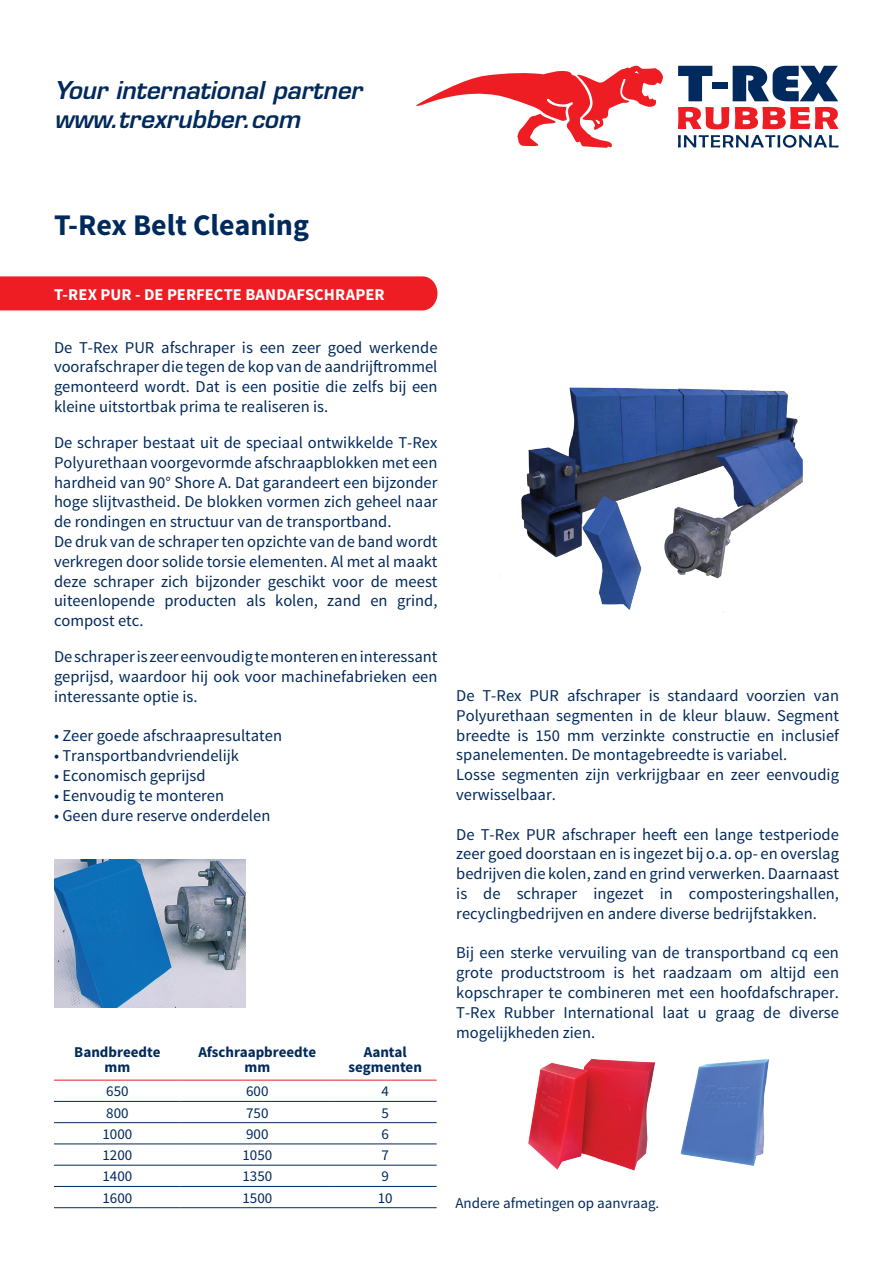
<style>
.page{position:relative;width:893px;height:1263px;background:#fff}
.page>*{position:absolute;margin:0;border:0;box-sizing:border-box;transform-origin:0 0}
.t1{font:700 30px "Source Sans Pro";color:#00295c}
.t2{font:italic 600 24px/28.8px "Eurostile LT Std";color:#00295c}
.t3{font:16.5px/19.8px "Source Sans Pro";color:#00295c;text-align:justify}
.Titels{font:700 16.5px "Source Sans Pro";letter-spacing:.005em;color:#fff}
.t4{font:15px "Source Sans Pro";color:#00295c}
.t5{font:700 15px "Source Sans Pro";color:#00295c}
</style>
<div class="page">
<img style="left:499px;top:387px;width:304px;height:226px">
<img style="left:54px;top:859px;width:191px;height:149px">
<svg style="left:416px;top:65px;width:247px;height:83px"></svg>
<svg style="left:733px;top:66px;width:105px;height:35px"></svg>
<div style="left:713px;top:82px;width:15px;height:7px;background:#00295d"></div>
<svg style="left:678px;top:66px;width:34px;height:35px"></svg>
<svg style="left:678px;top:135px;width:160px;height:13px"></svg>
<svg style="left:735px;top:107px;width:103px;height:22px"></svg>
<svg style="left:678px;top:107px;width:51px;height:22px"></svg>
<img style="left:528px;top:1059px;width:128px;height:112px">
<img style="left:680px;top:1059px;width:89px;height:107px">
<div style="left:0;top:276px;width:437px;height:34px;background:#ee1d23"></div>
<hr style="left:54px;top:1080px;width:127px;height:1px;background:#ee1d23">
<hr style="left:181px;top:1080px;width:153px;height:1px;background:#ee1d23">
<hr style="left:334px;top:1080px;width:103px;height:1px;background:#ee1d23">
<hr style="left:54px;top:1101px;width:127px;height:1px;background:#00295c">
<hr style="left:181px;top:1101px;width:153px;height:1px;background:#00295c">
<hr style="left:334px;top:1101px;width:103px;height:1px;background:#00295c">
<hr style="left:54px;top:1122px;width:127px;height:1px;background:#00295c">
<hr style="left:181px;top:1122px;width:153px;height:1px;background:#00295c">
<hr style="left:334px;top:1122px;width:103px;height:1px;background:#00295c">
<hr style="left:54px;top:1143px;width:127px;height:1px;background:#00295c">
<hr style="left:181px;top:1143px;width:153px;height:1px;background:#00295c">
<hr style="left:334px;top:1143px;width:103px;height:1px;background:#00295c">
<hr style="left:54px;top:1165px;width:127px;height:1px;background:#00295c">
<hr style="left:181px;top:1165px;width:153px;height:1px;background:#00295c">
<hr style="left:334px;top:1165px;width:103px;height:1px;background:#00295c">
<hr style="left:54px;top:1186px;width:127px;height:1px;background:#00295c">
<hr style="left:181px;top:1186px;width:153px;height:1px;background:#00295c">
<hr style="left:334px;top:1186px;width:103px;height:1px;background:#00295c">
<hr style="left:54px;top:1207px;width:127px;height:1px;background:#00295c">
<hr style="left:181px;top:1207px;width:153px;height:1px;background:#00295c">
<hr style="left:334px;top:1207px;width:103px;height:1px;background:#00295c">
<h2 class="t2" style="left:54px;top:76px;width:309px">Your international partner www.trexrubber.com</h2>
<p class="t1" style="left:54px;top:206px;width:257px">T-Rex Belt Cleaning</p>
<p class="Titels" style="left:54px;top:284px;width:332px">T-REX PUR - DE PERFECTE BANDAFSCHRAPER</p>
<p class="t3" style="left:54px;top:337px;width:385px">De T-Rex PUR afschraper is een zeer goed werkende voorafschraper die tegen de kop van de aandrijftrommel gemonteerd wordt. Dat is een positie die zelfs bij een kleine uitstortbak prima te realiseren is.</p>
<p class="t3" style="left:54px;top:433px;width:385px">De schraper bestaat uit de speciaal ontwikkelde T-Rex Polyurethaan voorgevormde afschraapblokken met een hardheid van 90° Shore A. Dat garandeert een bijzonder hoge slijtvastheid. De blokken vormen zich geheel naar de rondingen en structuur van de transportband.</p>
<p class="t3" style="left:54px;top:532px;width:385px">De druk van de schraper ten opzichte van de band wordt verkregen door solide torsie elementen. Al met al maakt deze schraper zich bijzonder geschikt voor de meest uiteenlopende producten als kolen, zand en grind, compost etc.</p>
<p class="t3" style="left:54px;top:647px;width:385px">De schraper is zeer eenvoudig te monteren en interessant geprijsd, waardoor hij ook voor machinefabrieken een interessante optie is.</p>
<p class="t3" style="left:54px;top:726px;width:230px">• Zeer goede afschraapresultaten</p>
<p class="t3" style="left:54px;top:746px;width:187px">• Transportbandvriendelijk</p>
<p class="t3" style="left:54px;top:766px;width:153px">• Economisch geprijsd</p>
<p class="t3" style="left:54px;top:786px;width:172px">• Eenvoudig te monteren</p>
<p class="t3" style="left:54px;top:805px;width:218px">• Geen dure reserve onderdelen</p>
<p class="t5" style="left:74px;top:1042px;width:88px">Bandbreedte</p>
<p class="t5" style="left:105px;top:1057px;width:27px">mm</p>
<p class="t5" style="left:198px;top:1042px;width:119px">Afschraapbreedte</p>
<p class="t5" style="left:244px;top:1057px;width:27px">mm</p>
<p class="t5" style="left:364px;top:1042px;width:45px">Aantal</p>
<p class="t5" style="left:349px;top:1057px;width:75px">segmenten</p>
<p class="t3" style="left:456px;top:686px;width:384px">De T-Rex PUR afschraper is standaard voorzien van Polyurethaan segmenten in de kleur blauw. Segment breedte is 150 mm verzinkte constructie en inclusief spanelementen. De montagebreedte is variabel.</p>
<p class="t3" style="left:456px;top:765px;width:384px">Losse segmenten zijn verkrijgbaar en zeer eenvoudig verwisselbaar.</p>
<p class="t3" style="left:456px;top:824px;width:384px">De T-Rex PUR afschraper heeft een lange testperiode zeer goed doorstaan en is ingezet bij o.a. op- en overslag bedrijven die kolen, zand en grind verwerken. Daarnaast is de schraper ingezet in composteringshallen, recyclingbedrijven en andere diverse bedrijfstakken.</p>
<p class="t3" style="left:456px;top:943px;width:384px">Bij een sterke vervuiling van de transportband cq een grote productstroom is het raadzaam om altijd een kopschraper te combineren met een hoofdafschraper.<br>T-Rex Rubber International laat u graag de diverse mogelijkheden zien.</p>
<p class="t4" style="left:106px;top:1082px;width:24px">650</p>
<p class="t4" style="left:246px;top:1082px;width:24px">600</p>
<p class="t4" style="left:382px;top:1082px;width:9px">4</p>
<p class="t4" style="left:106px;top:1103px;width:24px">800</p>
<p class="t4" style="left:246px;top:1103px;width:24px">750</p>
<p class="t4" style="left:382px;top:1103px;width:9px">5</p>
<p class="t4" style="left:102px;top:1124px;width:31px">1000</p>
<p class="t4" style="left:246px;top:1124px;width:24px">900</p>
<p class="t4" style="left:382px;top:1124px;width:9px">6</p>
<p class="t4" style="left:102px;top:1146px;width:31px">1200</p>
<p class="t4" style="left:242px;top:1146px;width:31px">1050</p>
<p class="t4" style="left:382px;top:1146px;width:9px">7</p>
<p class="t4" style="left:102px;top:1167px;width:31px">1400</p>
<p class="t4" style="left:242px;top:1167px;width:31px">1350</p>
<p class="t4" style="left:382px;top:1167px;width:9px">9</p>
<p class="t4" style="left:102px;top:1188px;width:31px">1600</p>
<p class="t4" style="left:242px;top:1188px;width:31px">1500</p>
<p class="t4" style="left:378px;top:1188px;width:16px">10</p>
<p class="t4" style="left:455px;top:1194px;width:205px">Andere afmetingen op aanvraag.</p>
</div>
